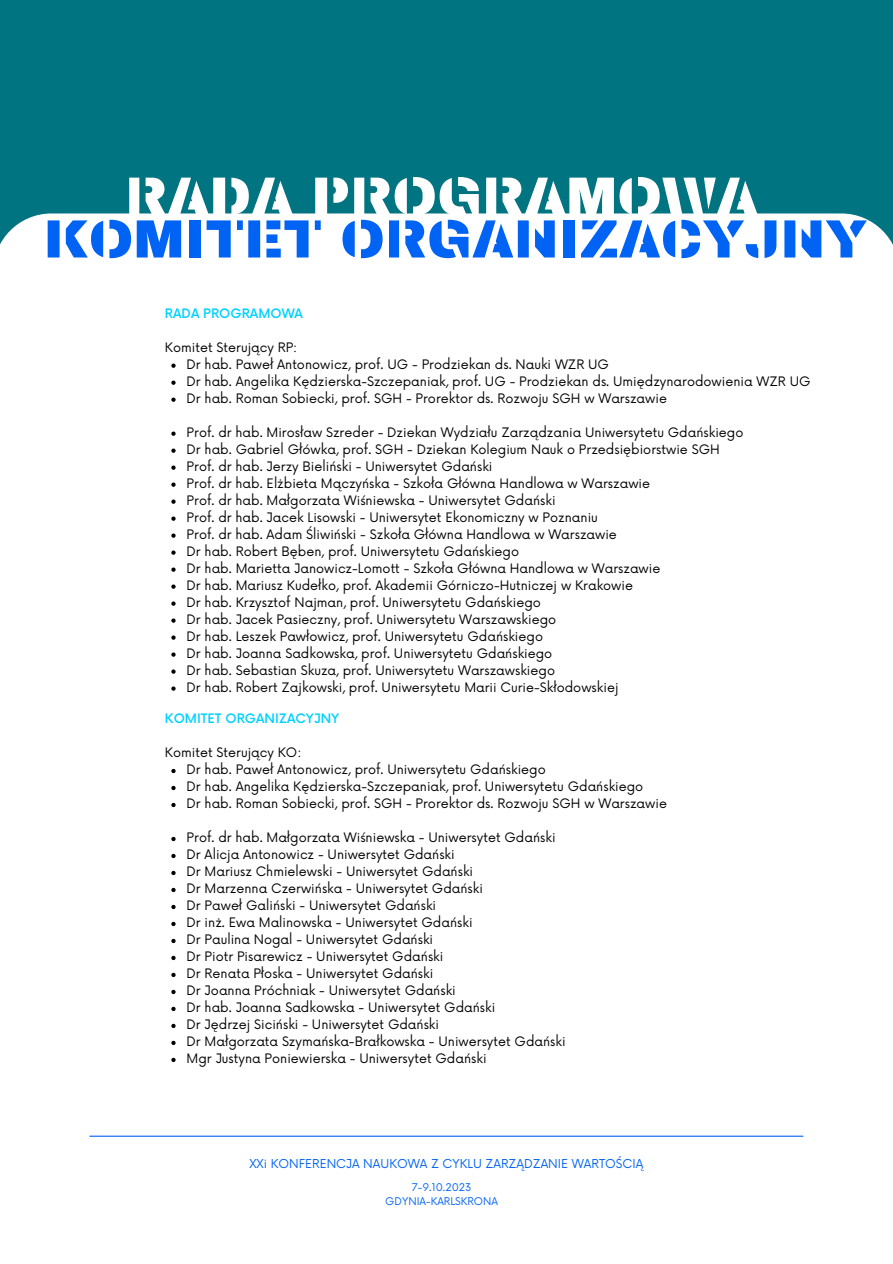
<style>
.page{position:relative;width:893px;height:1264px;background:#fff}
.page>*{position:absolute;margin:0;border:0;box-sizing:border-box;transform-origin:0 0}
.t1{font:54px "Archicoco";color:#fff}
.t2{font:53.85px "Archicoco";color:#0063f4}
.t3{font:12.75px "Now";color:#000}
.t4{font:500 12.75px "Now";color:#00d1ff}
.t5{font:12px "Now";color:#0063f4}
.t6{font:10.35px "Now";color:#0063f4}
</style>
<div class="page">
<div style="left:0;top:0;width:892px;height:1262px;background:#007481"></div>
<div style="left:0;top:213px;width:892px;height:1049px;background:#fff"></div>
<svg style="left:171px;top:363px;width:4px;height:5px"></svg>
<svg style="left:171px;top:380px;width:4px;height:5px"></svg>
<svg style="left:171px;top:397px;width:4px;height:5px"></svg>
<svg style="left:171px;top:431px;width:4px;height:5px"></svg>
<svg style="left:171px;top:448px;width:4px;height:5px"></svg>
<svg style="left:171px;top:465px;width:4px;height:5px"></svg>
<svg style="left:171px;top:482px;width:4px;height:5px"></svg>
<svg style="left:171px;top:499px;width:4px;height:5px"></svg>
<svg style="left:171px;top:516px;width:4px;height:5px"></svg>
<svg style="left:171px;top:533px;width:4px;height:5px"></svg>
<svg style="left:171px;top:550px;width:4px;height:4px"></svg>
<svg style="left:171px;top:567px;width:4px;height:4px"></svg>
<svg style="left:171px;top:584px;width:4px;height:4px"></svg>
<svg style="left:171px;top:601px;width:4px;height:4px"></svg>
<svg style="left:171px;top:618px;width:4px;height:4px"></svg>
<svg style="left:171px;top:635px;width:4px;height:4px"></svg>
<svg style="left:171px;top:652px;width:4px;height:4px"></svg>
<svg style="left:171px;top:669px;width:4px;height:4px"></svg>
<svg style="left:171px;top:686px;width:4px;height:4px"></svg>
<svg style="left:171px;top:769px;width:4px;height:4px"></svg>
<svg style="left:171px;top:786px;width:4px;height:4px"></svg>
<svg style="left:171px;top:802px;width:4px;height:5px"></svg>
<svg style="left:171px;top:836px;width:4px;height:5px"></svg>
<svg style="left:171px;top:853px;width:4px;height:5px"></svg>
<svg style="left:171px;top:870px;width:4px;height:5px"></svg>
<svg style="left:171px;top:887px;width:4px;height:5px"></svg>
<svg style="left:171px;top:904px;width:4px;height:5px"></svg>
<svg style="left:171px;top:921px;width:4px;height:5px"></svg>
<svg style="left:171px;top:938px;width:4px;height:5px"></svg>
<svg style="left:171px;top:955px;width:4px;height:5px"></svg>
<svg style="left:171px;top:972px;width:4px;height:5px"></svg>
<svg style="left:171px;top:989px;width:4px;height:5px"></svg>
<svg style="left:171px;top:1006px;width:4px;height:5px"></svg>
<svg style="left:171px;top:1023px;width:4px;height:5px"></svg>
<svg style="left:171px;top:1040px;width:4px;height:5px"></svg>
<svg style="left:171px;top:1057px;width:4px;height:5px"></svg>
<hr style="left:90px;top:1135px;width:712px;height:1px;background:#0063f4">
<p class="t1" style="left:125px;top:155px;width:634px">RADA PROGRAMOWA</p>
<p class="t2" style="left:44px;top:198px;width:825px">KOMITET ORGANIZACYJNY</p>
<p class="t4" style="left:165px;top:306px;width:140px">RADA PROGRAMOWA</p>
<p class="t3" style="left:165px;top:340px;width:134px">Komitet Sterujący RP:</p>
<p class="t3" style="left:187px;top:357px;width:424px">Dr hab. Paweł Antonowicz, prof. UG - Prodziekan ds. Nauki WZR UG</p>
<p class="t3" style="left:187px;top:374px;width:625px">Dr hab. Angelika Kędzierska-Szczepaniak, prof. UG - Prodziekan ds. Umiędzynarodowienia WZR UG</p>
<p class="t3" style="left:187px;top:391px;width:482px">Dr hab. Roman Sobiecki, prof. SGH - Prorektor ds. Rozwoju SGH w Warszawie</p>
<p class="t3" style="left:187px;top:425px;width:558px">Prof. dr hab. Mirosław Szreder - Dziekan Wydziału Zarządzania Uniwersytetu Gdańskiego</p>
<p class="t3" style="left:187px;top:442px;width:534px">Dr hab. Gabriel Główka, prof. SGH - Dziekan Kolegium Nauk o Przedsiębiorstwie SGH</p>
<p class="t3" style="left:187px;top:459px;width:307px">Prof. dr hab. Jerzy Bieliński - Uniwersytet Gdański</p>
<p class="t3" style="left:187px;top:476px;width:465px">Prof. dr hab. Elżbieta Mączyńska - Szkoła Główna Handlowa w Warszawie</p>
<p class="t3" style="left:187px;top:493px;width:370px">Prof. dr hab. Małgorzata Wiśniewska - Uniwersytet Gdański</p>
<p class="t3" style="left:187px;top:510px;width:412px">Prof. dr hab. Jacek Lisowski - Uniwersytet Ekonomiczny w Poznaniu</p>
<p class="t3" style="left:187px;top:527px;width:432px">Prof. dr hab. Adam Śliwiński - Szkoła Główna Handlowa w Warszawie</p>
<p class="t3" style="left:187px;top:544px;width:334px">Dr hab. Robert Bęben, prof. Uniwersytetu Gdańskiego</p>
<p class="t3" style="left:187px;top:561px;width:475px">Dr hab. Marietta Janowicz-Lomott - Szkoła Główna Handlowa w Warszawie</p>
<p class="t3" style="left:187px;top:578px;width:448px">Dr hab. Mariusz Kudełko, prof. Akademii Górniczo-Hutniczej w Krakowie</p>
<p class="t3" style="left:187px;top:595px;width:356px">Dr hab. Krzysztof Najman, prof. Uniwersytetu Gdańskiego</p>
<p class="t3" style="left:187px;top:612px;width:371px">Dr hab. Jacek Pasieczny, prof. Uniwersytetu Warszawskiego</p>
<p class="t3" style="left:187px;top:629px;width:358px">Dr hab. Leszek Pawłowicz, prof. Uniwersytetu Gdańskiego</p>
<p class="t3" style="left:187px;top:646px;width:367px">Dr hab. Joanna Sadkowska, prof. Uniwersytetu Gdańskiego</p>
<p class="t3" style="left:187px;top:663px;width:370px">Dr hab. Sebastian Skuza, prof. Uniwersytetu Warszawskiego</p>
<p class="t3" style="left:187px;top:680px;width:433px">Dr hab. Robert Zajkowski, prof. Uniwersytetu Marii Curie-Skłodowskiej</p>
<p class="t4" style="left:165px;top:711px;width:176px">KOMITET ORGANIZACYJNY</p>
<p class="t3" style="left:165px;top:745px;width:138px">Komitet Sterujący KO:</p>
<p class="t3" style="left:187px;top:762px;width:360px">Dr hab. Paweł Antonowicz, prof. Uniwersytetu Gdańskiego</p>
<p class="t3" style="left:187px;top:779px;width:458px">Dr hab. Angelika Kędzierska-Szczepaniak, prof. Uniwersytetu Gdańskiego</p>
<p class="t3" style="left:187px;top:796px;width:482px">Dr hab. Roman Sobiecki, prof. SGH - Prorektor ds. Rozwoju SGH w Warszawie</p>
<p class="t3" style="left:187px;top:830px;width:370px">Prof. dr hab. Małgorzata Wiśniewska - Uniwersytet Gdański</p>
<p class="t3" style="left:187px;top:847px;width:269px">Dr Alicja Antonowicz - Uniwersytet Gdański</p>
<p class="t3" style="left:187px;top:864px;width:288px">Dr Mariusz Chmielewski - Uniwersytet Gdański</p>
<p class="t3" style="left:187px;top:881px;width:298px">Dr Marzenna Czerwińska - Uniwersytet Gdański</p>
<p class="t3" style="left:187px;top:898px;width:251px">Dr Paweł Galiński - Uniwersytet Gdański</p>
<p class="t3" style="left:187px;top:915px;width:287px">Dr inż. Ewa Malinowska - Uniwersytet Gdański</p>
<p class="t3" style="left:187px;top:932px;width:248px">Dr Paulina Nogal - Uniwersytet Gdański</p>
<p class="t3" style="left:187px;top:949px;width:258px">Dr Piotr Pisarewicz - Uniwersytet Gdański</p>
<p class="t3" style="left:187px;top:966px;width:248px">Dr Renata Płoska - Uniwersytet Gdański</p>
<p class="t3" style="left:187px;top:983px;width:271px">Dr Joanna Próchniak - Uniwersytet Gdański</p>
<p class="t3" style="left:187px;top:1000px;width:310px">Dr hab. Joanna Sadkowska - Uniwersytet Gdański</p>
<p class="t3" style="left:187px;top:1017px;width:254px">Dr Jędrzej Siciński - Uniwersytet Gdański</p>
<p class="t3" style="left:187px;top:1034px;width:380px">Dr Małgorzata Szymańska-Brałkowska - Uniwersytet Gdański</p>
<p class="t3" style="left:187px;top:1051px;width:301px">Mgr Justyna Poniewierska - Uniwersytet Gdański</p>
<p class="t5" style="left:249px;top:1156px;width:395px">XXi KONFERENCJA NAUKOWA Z CYKLU ZARZĄDZANIE WARTOŚCIĄ</p>
<p class="t6" style="left:411px;top:1181px;width:61px">7-9.10.2023</p>
<p class="t6" style="left:385px;top:1195px;width:114px">GDYNIA-KARLSKRONA</p>
</div>
